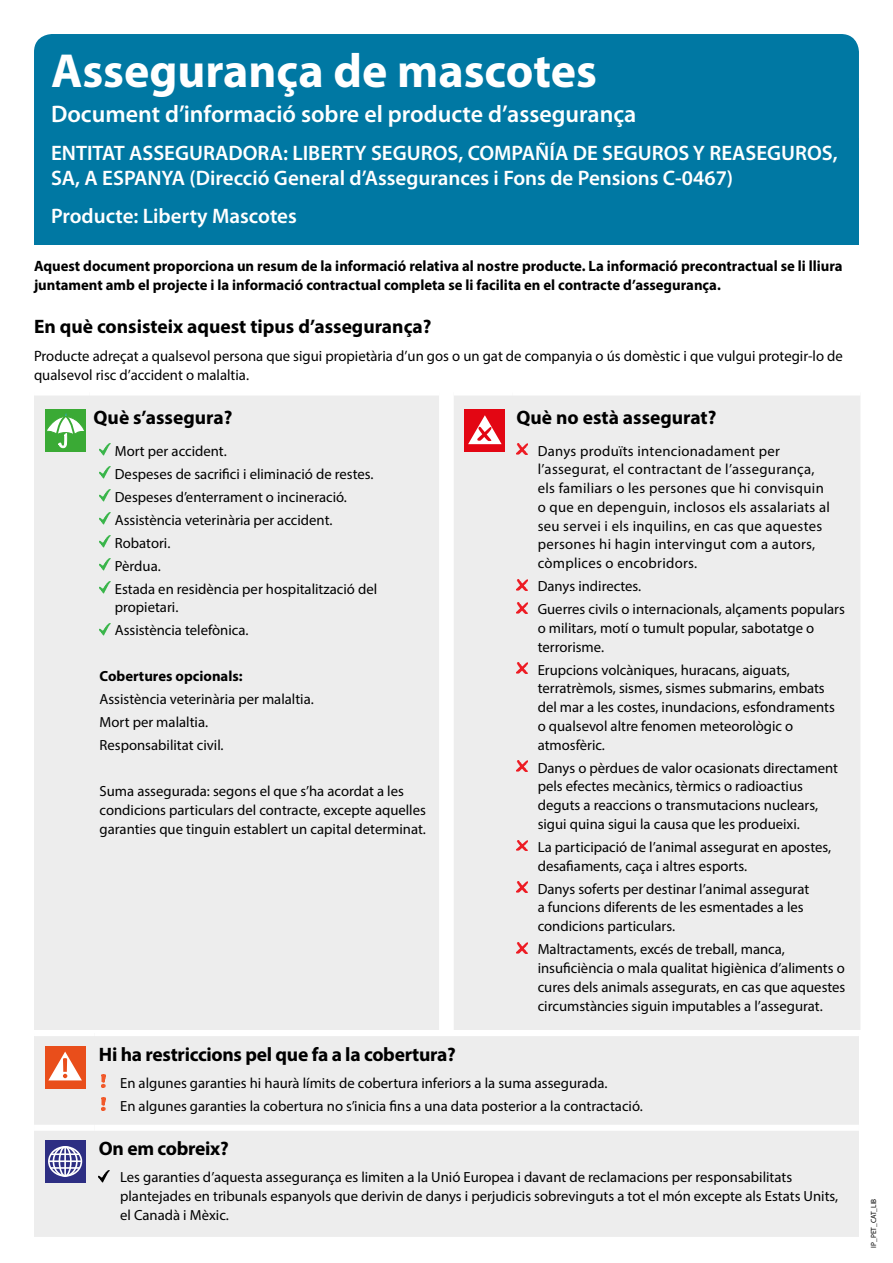
<style>
.page{position:relative;width:893px;height:1263px;background:#fff}
.page>*{position:absolute;margin:0;border:0;box-sizing:border-box;transform-origin:0 0}
.t1{font:700 48px "Myriad Pro";color:#fff}
.t2{font:600 24px "Myriad Pro";color:#fff}
.t3{font:600 21px/25.2px "Myriad Pro";color:#fff}
.t4{font:700 19.5px "Myriad Pro";color:#000}
.t5{font:700 15px/19.5px "Myriad Pro";color:#000}
.t6{font:15px/19.5px "Myriad Pro";color:#000}
.t7{font:14.7px/18.8px "Myriad Pro";color:#000}
.t8{font:14.7px/18.8px "Myriad Pro";letter-spacing:.02em;color:#000}
.t9{font:700 14.7px "Myriad Pro";color:#000}
.t10{font:7.5px "Myriad Pro";color:#000}
</style>
<div class="page">
<div style="left:34px;top:34px;width:825px;height:211px;background:#0078a3;border-radius:18px"></div>
<div style="left:34px;top:395px;width:405px;height:635px;background:#ededed"></div>
<div style="left:45px;top:409px;width:41px;height:43px;background:#3aaa35"></div>
<svg style="left:47px;top:413px;width:37px;height:35px"></svg>
<svg style="left:100px;top:444px;width:10px;height:12px"></svg>
<svg style="left:100px;top:467px;width:10px;height:12px"></svg>
<svg style="left:100px;top:490px;width:10px;height:12px"></svg>
<svg style="left:100px;top:513px;width:10px;height:12px"></svg>
<svg style="left:100px;top:536px;width:10px;height:12px"></svg>
<svg style="left:100px;top:559px;width:10px;height:12px"></svg>
<svg style="left:100px;top:582px;width:10px;height:12px"></svg>
<svg style="left:100px;top:623px;width:10px;height:12px"></svg>
<div style="left:454px;top:395px;width:406px;height:635px;background:#ededed"></div>
<div style="left:464px;top:409px;width:41px;height:43px;background:#e30613"></div>
<svg style="left:468px;top:415px;width:34px;height:29px"></svg>
<svg style="left:516px;top:444px;width:11px;height:11px"></svg>
<svg style="left:516px;top:579px;width:11px;height:11px"></svg>
<svg style="left:516px;top:602px;width:11px;height:11px"></svg>
<svg style="left:516px;top:663px;width:11px;height:11px"></svg>
<svg style="left:516px;top:761px;width:11px;height:11px"></svg>
<svg style="left:516px;top:840px;width:11px;height:11px"></svg>
<svg style="left:516px;top:882px;width:11px;height:11px"></svg>
<svg style="left:516px;top:942px;width:11px;height:11px"></svg>
<div style="left:34px;top:1036px;width:825px;height:201px;background:#ededed"></div>
<div style="left:34px;top:1125px;width:61px;height:6px;background:#fff"></div>
<div style="left:95px;top:1125px;width:764px;height:6px;background:#fff"></div>
<div style="left:45px;top:1046px;width:41px;height:42px;background:#e94e1b"></div>
<svg style="left:48px;top:1051px;width:34px;height:29px"></svg>
<img style="left:102px;top:1074px;width:3px;height:14px">
<img style="left:102px;top:1097px;width:3px;height:14px">
<svg style="left:45px;top:1140px;width:41px;height:43px"></svg>
<div style="left:48px;top:1146px;width:34px;height:31px;border:2px solid #fff;border-radius:50%"></div>
<div style="left:53px;top:1146px;width:25px;height:31px;border:2px solid #fff;border-radius:50%"></div>
<div style="left:59px;top:1146px;width:13px;height:31px;border:2px solid #fff;border-radius:50%"></div>
<hr style="left:64px;top:1147px;width:2px;height:30px;background:#fff">
<hr style="left:51px;top:1153px;width:29px;height:2px;background:#fff">
<hr style="left:51px;top:1167px;width:29px;height:2px;background:#fff">
<hr style="left:49px;top:1160px;width:32px;height:2px;background:#fff">
<svg style="left:99px;top:1170px;width:11px;height:12px"></svg>
<h1 class="t1" style="left:51px;top:40px;width:547px">Assegurança de mascotes</h1>
<h2 class="t2" style="left:51px;top:99px;width:587px">Document d’informació sobre el producte d’assegurança</h2>
<h3 class="t3" style="left:51px;top:140px;width:788px">ENTITAT ASSEGURADORA: LIBERTY SEGUROS, COMPAÑÍA DE SEGUROS Y REASEGUROS,<br>SA, A ESPANYA (Direcció General d’Assegurances i Fons de Pensions C-0467)</h3>
<h3 class="t3" style="left:51px;top:203px;width:247px">Producte: Liberty Mascotes</h3>
<p class="t5" style="left:34px;top:255px;width:810px">Aquest document proporciona un resum de la informació relativa al nostre producte. La informació precontractual se li lliura juntament amb el projecte i la informació contractual completa se li facilita en el contracte d’assegurança.</p>
<h3 class="t4" style="left:34px;top:313px;width:399px">En què consisteix aquest tipus d’assegurança?</h3>
<p class="t6" style="left:34px;top:346px;width:810px">Producte adreçat a qualsevol persona que sigui propietària d’un gos o un gat de companyia o ús domèstic i que vulgui protegir-lo de qualsevol risc d’accident o malaltia.</p>
<h3 class="t4" style="left:94px;top:405px;width:140px">Què s’assegura?</h3>
<p class="t7" style="left:115px;top:439px;width:264px;line-height:23px">Mort per accident.<br>Despeses de sacrifici i eliminació de restes.<br>Despeses d’enterrament o incineració.<br>Assistència veterinària per accident.<br>Robatori.<br>Pèrdua.<br>Estada en residència per hospitalització del</p>
<p class="t7" style="left:115px;top:596px;width:135px;line-height:23px">propietari.<br>Assistència telefònica.</p>
<p class="t9" style="left:100px;top:667px;width:145px">Cobertures opcionals:</p>
<p class="t7" style="left:100px;top:688px;width:216px;line-height:23px">Assistència veterinària per malaltia.<br>Mort per malaltia.<br>Responsabilitat civil.</p>
<p class="t7" style="left:100px;top:782px;width:328px">Suma assegurada: segons el que s’ha acordat a les condicions particulars del contracte, excepte aquelles garanties que tinguin establert un capital determinat.</p>
<h3 class="t4" style="left:516px;top:405px;width:201px">Què no està assegurat?</h3>
<p class="t8" style="left:538px;top:441px;width:294px">Danys produïts intencionadament per l’assegurat, el contractant de l’assegurança, els familiars o les persones que hi convisquin o que en depenguin, inclosos els assalariats al seu servei i els inquilins, en cas que aquestes persones hi hagin intervingut com a autors, còmplices o encobridors.</p>
<p class="t7" style="left:538px;top:574px;width:309px;line-height:23px">Danys indirectes.<br>Guerres civils o internacionals, alçaments populars</p>
<p class="t7" style="left:538px;top:618px;width:278px">o militars, motí o tumult popular, sabotatge o terrorisme.</p>
<p class="t7" style="left:538px;top:660px;width:299px">Erupcions volcàniques, huracans, aiguats, terratrèmols, sismes, sismes submarins, embats del mar a les costes, inundacions, esfondraments o qualsevol altre fenomen meteorològic o atmosfèric.</p>
<p class="t7" style="left:538px;top:758px;width:302px">Danys o pèrdues de valor ocasionats directament pels efectes mecànics, tèrmics o radioactius deguts a reaccions o transmutacions nuclears, sigui quina sigui la causa que les produeixi.</p>
<p class="t7" style="left:538px;top:837px;width:295px">La participació de l’animal assegurat en apostes, desafiaments, caça i altres esports.</p>
<p class="t7" style="left:538px;top:879px;width:273px">Danys soferts per destinar l’animal assegurat a funcions diferents de les esmentades a les condicions particulars.</p>
<p class="t7" style="left:538px;top:940px;width:309px">Maltractaments, excés de treball, manca, insuficiència o mala qualitat higiènica d’aliments o cures dels animals assegurats, en cas que aquestes circumstàncies siguin imputables a l’assegurat.</p>
<h3 class="t4" style="left:99px;top:1041px;width:358px">Hi ha restriccions pel que fa a la cobertura?</h3>
<p class="t7" style="left:120px;top:1071px;width:524px;line-height:23px">En algunes garanties hi haurà límits de cobertura inferiors a la suma assegurada.<br>En algunes garanties la cobertura no s’inicia fins a una data posterior a la contractació.</p>
<h3 class="t4" style="left:99px;top:1136px;width:131px">On em cobreix?</h3>
<p class="t7" style="left:120px;top:1168px;width:720px">Les garanties d’aquesta assegurança es limiten a la Unió Europea i davant de reclamacions per responsabilitats plantejades en tribunals espanyols que derivin de danys i perjudicis sobrevinguts a tot el món excepte als Estats Units, el Canadà i Mèxic.</p>
<p class="t10" style="left:869px;top:1248px;width:51px;rotate:-90deg">IP_PET_CAT_LIB</p>
</div>
